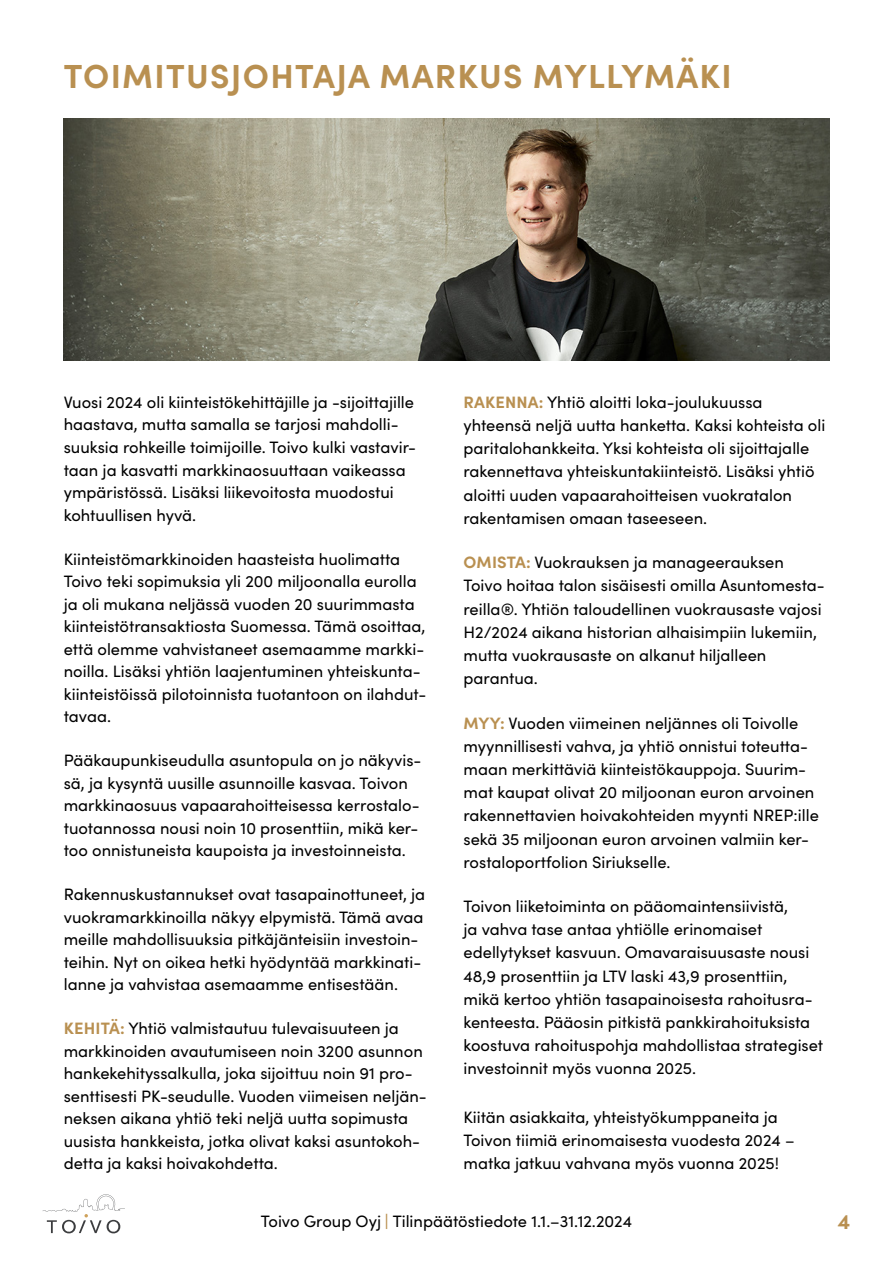
<style>
.page{position:relative;width:893px;height:1263px;background:#fff}
.page>*{position:absolute;margin:0;border:0;box-sizing:border-box;transform-origin:0 0}
.alaotsikko{font:700 33.45px "Sofia Pro";letter-spacing:.04em;color:#b99051}
.t1{font:700 21px "Sofia Pro";color:#b99051}
.leipis{font:16.5px/22.5px "Sofia Pro";color:#000}
.s1{font-weight:700;color:#b99051}
</style>
<div class="page">
<svg style="left:43px;top:1194px;width:82px;height:39px"></svg>
<img style="left:64px;top:118px;width:765px;height:242px">
<p class="alaotsikko" style="left:64px;top:50px;width:669px">TOIMITUSJOHTAJA MARKUS MYLLYMÄKI</p>
<p class="leipis" style="left:64px;top:390px;width:354px">Vuosi 2024 oli kiinteistökehittäjille ja -sijoittajille haastava, mutta samalla se tarjosi mahdolli&shy;suuksia rohkeille toimijoille. Toivo kulki vastavir&shy;taan ja kasvatti markkinaosuuttaan vaikeassa ympäristössä. Lisäksi liikevoitosta muodostui kohtuullisen hyvä.</p>
<p class="leipis" style="left:64px;top:546px;width:364px">Kiinteistömarkkinoiden haasteista huolimatta Toivo teki sopimuksia yli 200 miljoonalla eurolla ja oli mukana neljässä vuoden 20 suurimmasta kiinteistötransaktiosta Suomessa. Tämä osoittaa, että olemme vahvistaneet asemaamme markki&shy;noilla. Lisäksi yhtiön laajentuminen yhteiskunta&shy;kiinteistöissä pilotoinnista tuotantoon on ilahdut&shy;tavaa.</p>
<p class="leipis" style="left:64px;top:748px;width:359px">Pääkaupunkiseudulla asuntopula on jo näkyvis&shy;sä, ja kysyntä uusille asunnoille kasvaa. Toivon markkinaosuus vapaarahoitteisessa kerrostalo&shy;tuotannossa nousi noin 10 prosenttiin, mikä ker&shy;too onnistuneista kaupoista ja investoinneista.</p>
<p class="leipis" style="left:64px;top:882px;width:363px">Rakennuskustannukset ovat tasapainottuneet, ja vuokramarkkinoilla näkyy elpymistä. Tämä avaa meille mahdollisuuksia pitkäjänteisiin investoin&shy;teihin. Nyt on oikea hetki hyödyntää markkinati&shy;lanne ja vahvistaa asemaamme entisestään.</p>
<p class="leipis" style="left:64px;top:1016px;width:365px"><span class="s1">KEHITÄ:</span> Yhtiö valmistautuu tulevaisuuteen ja markkinoiden avautumiseen noin 3200 asunnon hankekehityssalkulla, joka sijoittuu noin 91 pro&shy;senttisesti PK-seudulle. Vuoden viimeisen neljän&shy;neksen aikana yhtiö teki neljä uutta sopimusta uusista hankkeista, jotka olivat kaksi asuntokoh&shy;detta ja kaksi hoivakohdetta.</p>
<p class="leipis" style="left:463px;top:390px;width:363px;line-height:23.2px"><span class="s1">RAKENNA:</span> Yhtiö aloitti loka-joulukuussa yhteensä neljä uutta hanketta. Kaksi kohteista oli paritalohankkeita. Yksi kohteista oli sijoittajalle rakennettava yhteiskuntakiinteistö. Lisäksi yhtiö aloitti uuden vapaarahoitteisen vuokratalon rakentamisen omaan taseeseen.</p>
<p class="leipis" style="left:463px;top:550px;width:363px;line-height:23.2px"><span class="s1">OMISTA:</span> Vuokrauksen ja manageerauksen Toivo hoitaa talon sisäisesti omilla Asuntomesta&shy;reilla®. Yhtiön taloudellinen vuokrausaste vajosi H2/2024 aikana historian alhaisimpiin lukemiin, mutta vuokrausaste on alkanut hiljalleen parantua.</p>
<p class="leipis" style="left:463px;top:710px;width:357px;line-height:23.2px"><span class="s1">MYY:</span> Vuoden viimeinen neljännes oli Toivolle myynnillisesti vahva, ja yhtiö onnistui toteutta&shy;maan merkittäviä kiinteistökauppoja. Suurim&shy;mat kaupat olivat 20 miljoonan euron arvoinen rakennettavien hoivakohteiden myynti NREP:ille sekä 35 miljoonan euron arvoinen valmiin ker&shy;rostaloportfolion Siriukselle.</p>
<p class="leipis" style="left:463px;top:894px;width:361px;line-height:23.2px">Toivon liiketoiminta on pääomaintensiivistä,<br>ja vahva tase antaa yhtiölle erinomaiset edellytykset kasvuun. Omavaraisuusaste nousi 48,9 prosenttiin ja LTV laski 43,9 prosenttiin, mikä kertoo yhtiön tasapainoisesta rahoitusra&shy;kenteesta. Pääosin pitkistä pankkirahoituksista koostuva rahoituspohja mahdollistaa strategiset investoinnit myös vuonna 2025.</p>
<p class="leipis" style="left:463px;top:1105px;width:333px;line-height:23.2px">Kiitän asiakkaita, yhteistyökumppaneita ja<br>Toivon tiimiä erinomaisesta vuodesta 2024 – matka jatkuu vahvana myös vuonna 2025!</p>
<p class="leipis" style="left:261px;top:1209px;width:373px">Toivo Group Oyj <span class="s1">|</span> Tilinpäätöstiedote 1.1.–31.12.2024</p>
<p class="t1" style="left:838px;top:1205px;width:14px">4</p>
</div>
